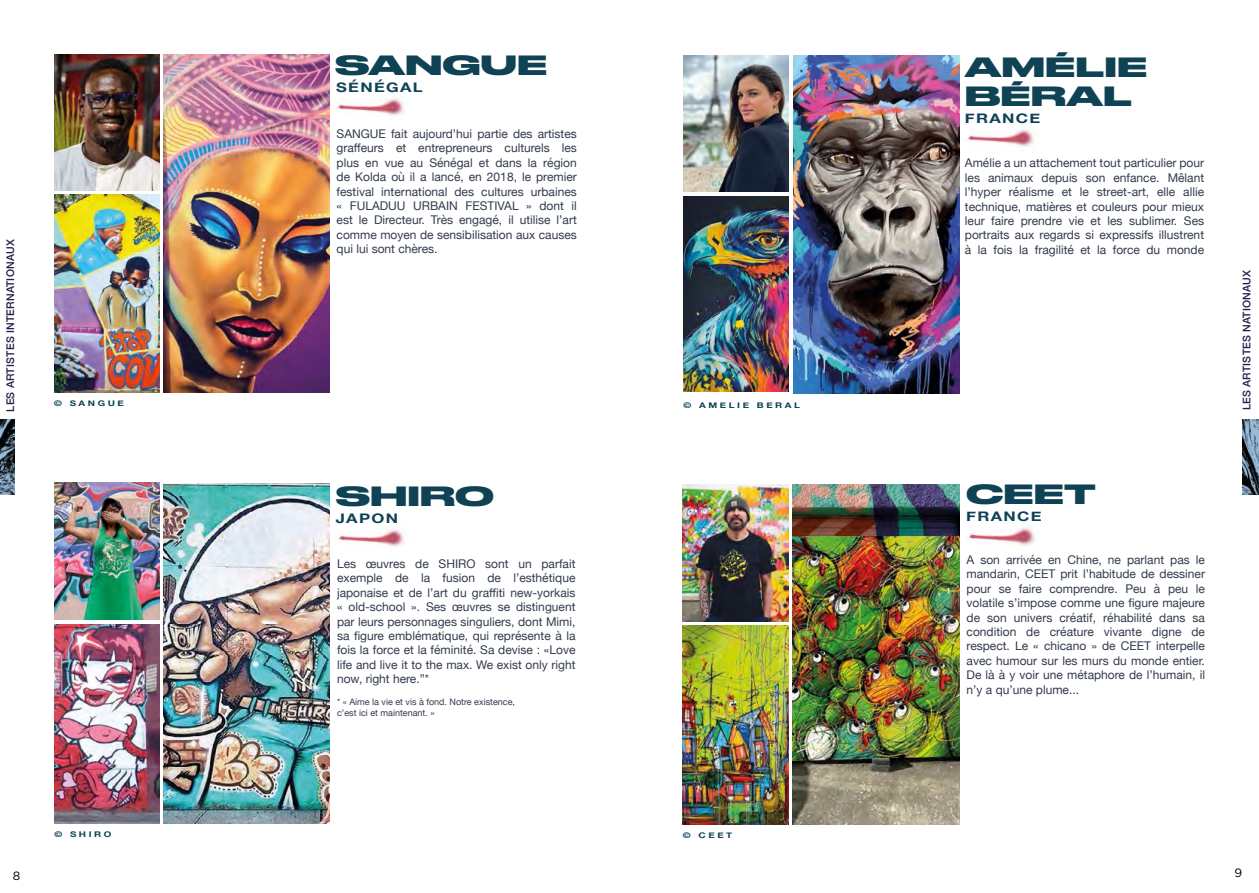
<style>
.page{position:relative;width:1259px;height:893px;background:#fff}
.page>*{position:absolute;margin:0;border:0;box-sizing:border-box;transform-origin:0 0}
.t1{font:700 26.25px/28.8px "Druk Wide";color:#0e4254;scale:1.26 1}
.t2{font:700 13.2px "Helvetica Neue";letter-spacing:.08em;color:#0e4254;scale:1.26 1}
.t3{font:12px/14.4px "Helvetica Neue";color:#323b4c;text-align:justify}
.t4{font:12px "Gotham";color:#000}
.t5{font:500 10.65px "Helvetica Neue";letter-spacing:.02em;color:#21214c}
.t6{font:9px/10.8px "Helvetica Neue";color:#323b4c}
.t7{font:700 7.8px "Helvetica Neue";letter-spacing:.26em;color:#0e4254;scale:1.26 1}
</style>
<div class="page">
<img style="left:337px;top:98px;width:67px;height:18px">
<img style="left:54px;top:54px;width:105px;height:136px">
<img style="left:163px;top:55px;width:166px;height:338px">
<img style="left:54px;top:195px;width:105px;height:198px">
<img style="left:338px;top:529px;width:66px;height:18px">
<img style="left:54px;top:483px;width:106px;height:137px">
<img style="left:164px;top:484px;width:165px;height:339px">
<img style="left:54px;top:624px;width:106px;height:199px">
<img style="left:968px;top:527px;width:67px;height:19px">
<img style="left:967px;top:129px;width:67px;height:18px">
<img style="left:683px;top:55px;width:106px;height:136px">
<img style="left:793px;top:56px;width:166px;height:338px">
<img style="left:683px;top:196px;width:106px;height:196px">
<img style="left:683px;top:484px;width:105px;height:137px">
<img style="left:793px;top:485px;width:166px;height:339px">
<img style="left:683px;top:626px;width:105px;height:198px">
<img style="left:1242px;top:419px;width:17px;height:76px">
<img style="left:0;top:419px;width:14px;height:76px">
<p class="t5" style="left:2px;top:412px;width:174px;rotate:-90deg">LES ARTISTES INTERNATIONAUX</p>
<p class="t7" style="left:54px;top:397px;width:57px">© SANGUE</p>
<p class="t7" style="left:54px;top:828px;width:47px">© SHIRO</p>
<h1 class="t1" style="left:335px;top:49px;width:170px">SANGUE</h1>
<p class="t2" style="left:336px;top:77px;width:70px">SÉNÉGAL</p>
<p class="t3" style="left:336px;top:127px;width:242px">SANGUE fait aujourd’hui partie des artistes graffeurs et entrepreneurs culturels les plus en vue au Sénégal et dans la région de Kolda où il a lancé, en 2018, le premier festival international des cultures urbaines « FULADUU URBAIN FESTIVAL » dont il est le Directeur. Très engagé, il utilise l’art comme moyen de sensibilisation aux causes qui lui sont chères.</p>
<h1 class="t1" style="left:336px;top:480px;width:127px">SHIRO</h1>
<p class="t2" style="left:336px;top:508px;width:51px">JAPON</p>
<p class="t3" style="left:337px;top:557px;width:240px">Les œuvres de SHIRO sont un parfait exemple de la fusion de l’esthétique japonaise et de l’art du graffiti new-yorkais « old-school ». Ses œuvres se distinguent par leurs personnages singuliers, dont Mimi, sa figure emblématique, qui représente à la fois la force et la féminité. Sa devise : «Love life and live it to the max. We exist only right now, right here.”*</p>
<p class="t6" style="left:337px;top:697px;width:180px">* « Aime la vie et vis à fond. Notre existence, c’est ici et maintenant. »</p>
<p class="t7" style="left:683px;top:399px;width:94px">© AMELIE BERAL</p>
<p class="t7" style="left:683px;top:829px;width:41px">© CEET</p>
<h1 class="t1" style="left:965px;top:51px;width:146px">AMÉLIE<br>BÉRAL</h1>
<p class="t2" style="left:965px;top:108px;width:61px">FRANCE</p>
<p class="t3" style="left:965px;top:157px;width:241px">Amélie a un attachement tout particulier pour les animaux depuis son enfance. Mêlant l’hyper réalisme et le street-art, elle allie technique, matières et couleurs pour mieux leur faire prendre vie et les sublimer. Ses portraits aux regards si expressifs illustrent à la fois la fragilité et la force du monde</p>
<h1 class="t1" style="left:966px;top:478px;width:105px">CEET</h1>
<p class="t2" style="left:966px;top:506px;width:61px">FRANCE</p>
<p class="t3" style="left:966px;top:553px;width:240px">A son arrivée en Chine, ne parlant pas le mandarin, CEET prit l’habitude de dessiner pour se faire comprendre. Peu à peu le volatile s’impose comme une figure majeure de son univers créatif, réhabilité dans sa condition de créature vivante digne de respect. Le « chicano » de CEET interpelle avec humour sur les murs du monde entier.<br>De là à y voir une métaphore de l’humain, il n’y a qu’une plume...</p>
<p class="t5" style="left:1238px;top:410px;width:142px;rotate:-90deg">LES ARTISTES NATIONAUX</p>
<p class="t4" style="left:13px;top:868px;width:9px">8</p>
<p class="t4" style="left:1234px;top:865px;width:9px">9</p>
</div>
